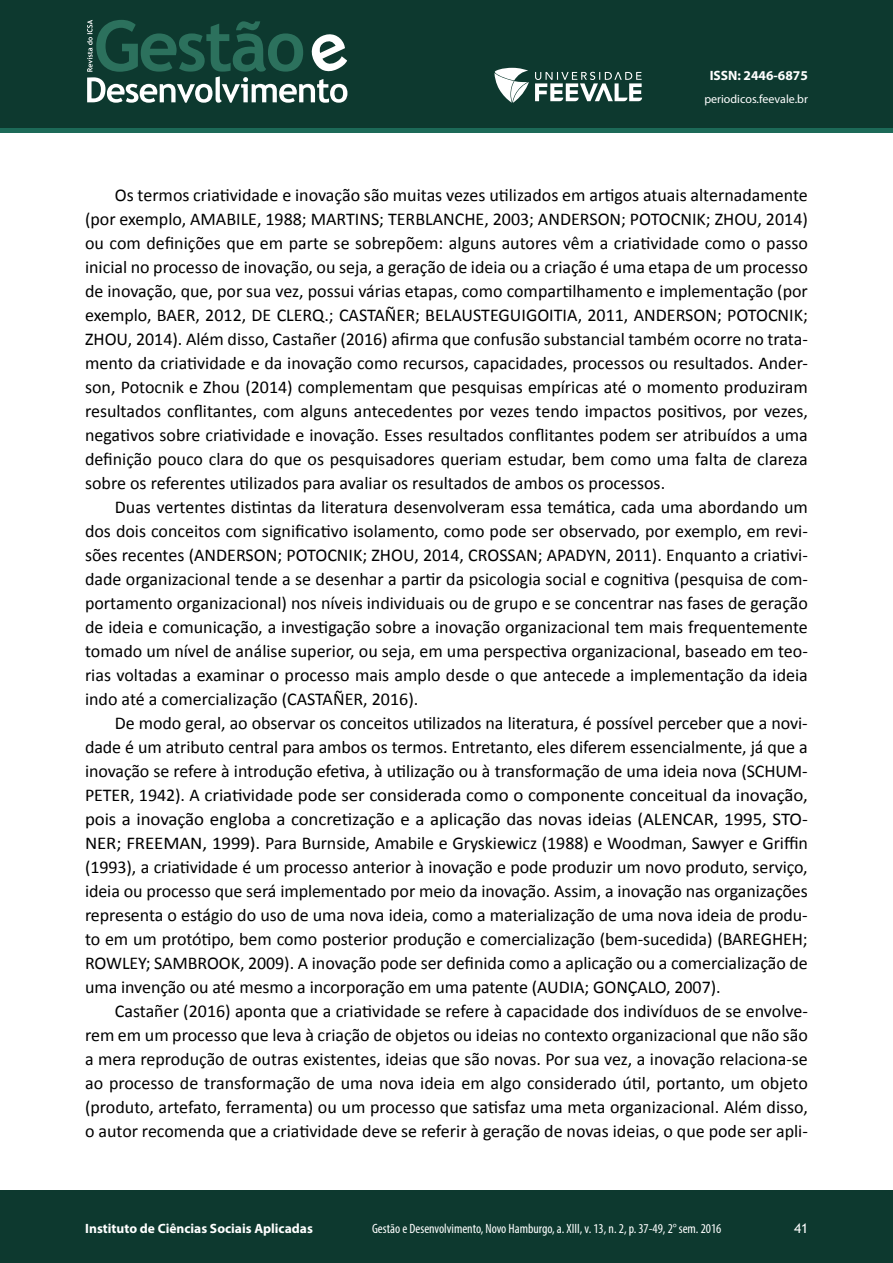
<style>
.page{position:relative;width:893px;height:1263px;background:#fff}
.page>*{position:absolute;margin:0;border:0;box-sizing:border-box;transform-origin:0 0}
.t1{font:18px/24px "Calibri";color:#000;text-align:justify}
.t2{font:condensed 13.5px "Myriad Pro";color:#fff}
.t3{font:700 13.5px "Myriad Pro";color:#fff}
.t4{font:13.5px "Trebuchet MS";color:#fff}
.t5{font:12px "Myriad Pro";color:#fff}
</style>
<div class="page">
<div style="left:0;top:0;width:893px;height:129px;background:#0d392f"></div>
<svg style="left:87px;top:20px;width:260px;height:83px"></svg>
<div style="left:0;top:1193px;width:893px;height:70px;background:#0d392f"></div>
<div style="left:0;top:1190px;width:893px;height:5px;background:#0d392f"></div>
<hr style="left:0;top:129px;width:893px;height:4px;background:#1c6a58">
<svg style="left:494px;top:68px;width:35px;height:35px"></svg>
<svg style="left:535px;top:72px;width:107px;height:29px"></svg>
<p class="t3" style="left:710px;top:67px;width:100px">ISSN: 2446-6875</p>
<p class="t5" style="left:704px;top:91px;width:105px">periodicos.feevale.br</p>
<p class="t1" style="left:85px;top:183px;width:724px;text-indent:30px">Os termos criatividade e inovação são muitas vezes utilizados em artigos atuais alternadamente (por exemplo, AMABILE, 1988; MARTINS; TERBLANCHE, 2003; ANDERSON; POTOCNIK; ZHOU, 2014) ou com definições que em parte se sobrepõem: alguns autores vêm a criatividade como o passo inicial no processo de inovação, ou seja, a geração de ideia ou a criação é uma etapa de um processo de inovação, que, por sua vez, possui várias etapas, como compartilhamento e implementação (por exemplo, BAER, 2012, DE CLERQ.; CASTAÑER; BELAUSTEGUIGOITIA, 2011, ANDERSON; POTOCNIK; ZHOU, 2014). Além disso, Castañer (2016) afirma que confusão substancial também ocorre no trata&shy;mento da criatividade e da inovação como recursos, capacidades, processos ou resultados. Ander&shy;son, Potocnik e Zhou (2014) complementam que pesquisas empíricas até o momento produziram resultados conflitantes, com alguns antecedentes por vezes tendo impactos positivos, por vezes, negativos sobre criatividade e inovação. Esses resultados conflitantes podem ser atribuídos a uma definição pouco clara do que os pesquisadores queriam estudar, bem como uma falta de clareza sobre os referentes utilizados para avaliar os resultados de ambos os processos.</p>
<p class="t1" style="left:85px;top:495px;width:724px;text-indent:30px">Duas vertentes distintas da literatura desenvolveram essa temática, cada uma abordando um dos dois conceitos com significativo isolamento, como pode ser observado, por exemplo, em revi&shy;sões recentes (ANDERSON; POTOCNIK; ZHOU, 2014, CROSSAN; APADYN, 2011). Enquanto a criativi&shy;dade organizacional tende a se desenhar a partir da psicologia social e cognitiva (pesquisa de com&shy;portamento organizacional) nos níveis individuais ou de grupo e se concentrar nas fases de geração de ideia e comunicação, a investigação sobre a inovação organizacional tem mais frequentemente tomado um nível de análise superior, ou seja, em uma perspectiva organizacional, baseado em teo&shy;rias voltadas a examinar o processo mais amplo desde o que antecede a implementação da ideia indo até a comercialização (CASTAÑER, 2016).</p>
<p class="t1" style="left:85px;top:711px;width:724px;text-indent:30px">De modo geral, ao observar os conceitos utilizados na literatura, é possível perceber que a novi&shy;dade é um atributo central para ambos os termos. Entretanto, eles diferem essencialmente, já que a inovação se refere à introdução efetiva, à utilização ou à transformação de uma ideia nova (SCHUM-PETER, 1942). A criatividade pode ser considerada como o componente conceitual da inovação, pois a inovação engloba a concretização e a aplicação das novas ideias (ALENCAR, 1995, STO-NER; FREEMAN, 1999). Para Burnside, Amabile e Gryskiewicz (1988) e Woodman, Sawyer e Griffin (1993), a criatividade é um processo anterior à inovação e pode produzir um novo produto, serviço, ideia ou processo que será implementado por meio da inovação. Assim, a inovação nas organizações representa o estágio do uso de uma nova ideia, como a materialização de uma nova ideia de produ&shy;to em um protótipo, bem como posterior produção e comercialização (bem-sucedida) (BAREGHEH; ROWLEY; SAMBROOK, 2009). A inovação pode ser definida como a aplicação ou a comercialização de uma invenção ou até mesmo a incorporação em uma patente (AUDIA; GONÇALO, 2007).</p>
<p class="t1" style="left:85px;top:999px;width:724px;text-indent:30px">Castañer (2016) aponta que a criatividade se refere à capacidade dos indivíduos de se envolve&shy;rem em um processo que leva à criação de objetos ou ideias no contexto organizacional que não são a mera reprodução de outras existentes, ideias que são novas. Por sua vez, a inovação relaciona-se ao processo de transformação de uma nova ideia em algo considerado útil, portanto, um objeto (produto, artefato, ferramenta) ou um processo que satisfaz uma meta organizacional. Além disso, o autor recomenda que a criatividade deve se referir à geração de novas ideias, o que pode ser apli-</p>
<p class="t3" style="left:85px;top:1220px;width:229px">Instituto de Ciências Sociais Aplicadas</p>
<p class="t2" style="left:372px;top:1220px;width:351px">Gestão e Desenvolvimento, Novo Hamburgo, a. XIII, v. 13, n. 2, p. 37-49, 2° sem. 2016</p>
<p class="t4" style="left:794px;top:1220px;width:16px">41</p>
</div>
